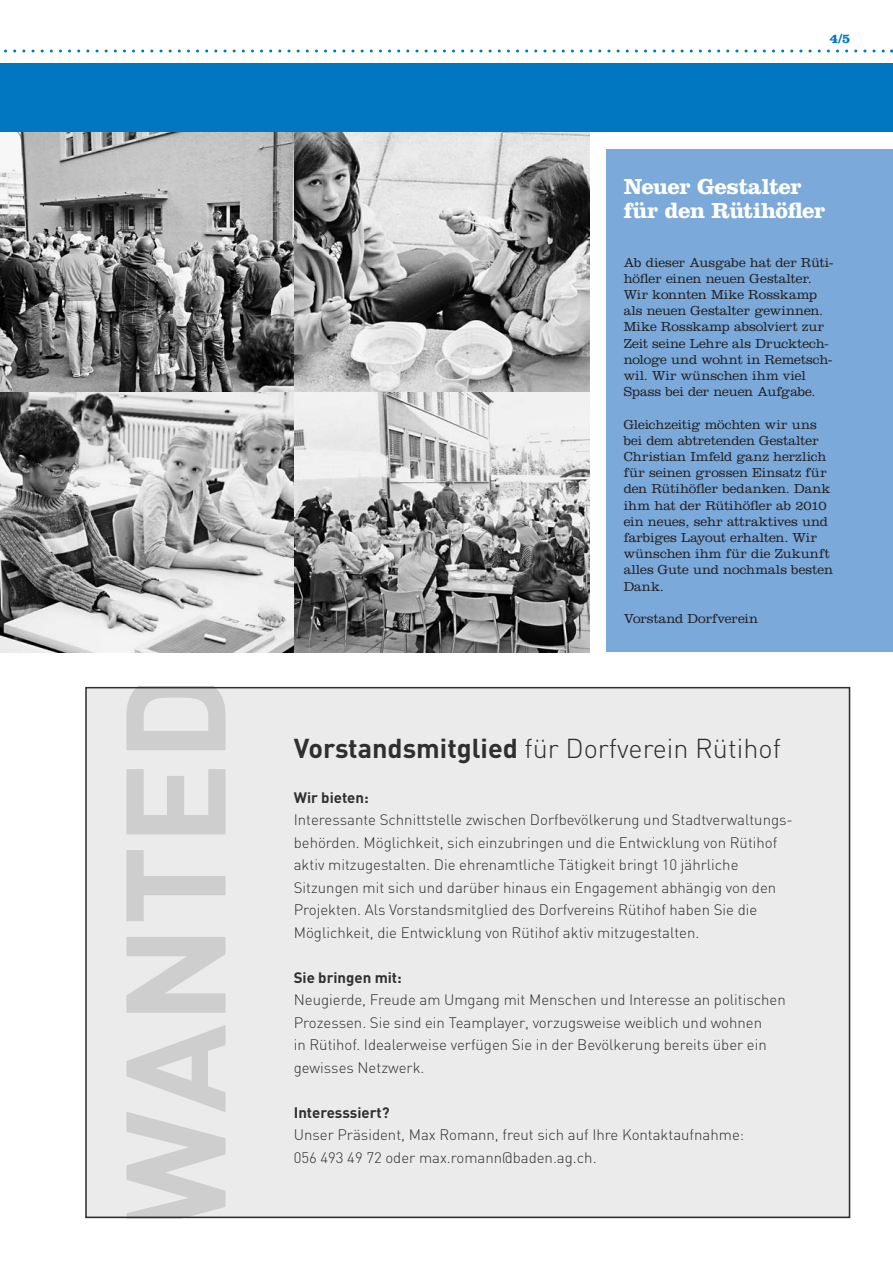
<style>
.page{position:relative;width:893px;height:1263px;background:#fff}
.page>*{position:absolute;margin:0;border:0;box-sizing:border-box;transform-origin:0 0}
.t1{font:700 139.05px "DIN";color:#cecece}
.t2{font:300 27px "DIN";color:#302e2f}
.t3{font:700 22.5px/24px "Clarendon LT Std";letter-spacing:-.025em;color:#fff}
.t4{font:300 15px/22.5px "DIN";color:#302e2f}
.t5{font:700 15px "DIN";color:#302e2f}
.t6{font:300 13.5px/16.2px "Clarendon LT Std";letter-spacing:-.005em;color:#231f20}
.t7{font:700 13.5px "Clarendon LT Std";color:#0077c0}
.s1{font-weight:700}
</style>
<div class="page">
<img style="left:0;top:132px;width:590px;height:520px">
<div style="left:0;top:64px;width:893px;height:68px;background:#0077c0"></div>
<svg style="left:4px;top:50px;width:888px;height:3px"></svg>
<div style="left:607px;top:150px;width:286px;height:502px;background:#7ba9da"></div>
<div style="left:85px;top:687px;width:765px;height:531px;background:#ebebeb"></div>
<h1 class="t1" style="left:84px;top:1234px;width:566px;rotate:-90deg">WANTED</h1>
<p class="t7" style="left:830px;top:30px;width:22px">4/5</p>
<h3 class="t3" style="left:624px;top:174px;width:203px">Neuer Gestalter für den Rütihöfler</h3>
<p class="t6" style="left:624px;top:254px;width:211px">Ab dieser Ausgabe hat der Rüti&shy;höfler einen neuen Gestalter.<br>Wir konnten Mike Rosskamp als neuen Gestalter gewinnen.<br>Mike Rosskamp absolviert zur<br>Zeit seine Lehre als Drucktech&shy;nologe und wohnt in Remetsch&shy;wil. Wir wünschen ihm viel<br>Spass bei der neuen Aufgabe.</p>
<p class="t6" style="left:624px;top:416px;width:211px">Gleichzeitig möchten wir uns bei dem abtretenden Gestalter<br>Christian Imfeld ganz herzlich für seinen grossen Einsatz für den Rütihöfler bedanken. Dank ihm hat der Rütihöfler ab 2010 ein neues, sehr attraktives und farbiges Layout erhalten. Wir wünschen ihm für die Zukunft alles Gute und nochmals besten<br>Dank.</p>
<p class="t6" style="left:624px;top:610px;width:136px">Vorstand Dorfverein</p>
<h2 class="t2" style="left:294px;top:731px;width:489px"><span class="s1">Vorstandsmitglied</span> für Dorfverein Rütihof</h2>
<p class="t5" style="left:294px;top:787px;width:76px">Wir bieten:</p>
<p class="t4" style="left:294px;top:808px;width:501px">Interessante Schnittstelle zwischen Dorfbevölkerung und Stadtverwaltungs&shy;behörden. Möglichkeit, sich einzubringen und die Entwicklung von Rütihof aktiv mitzugestalten. Die ehrenamtliche Tätigkeit bringt 10 jährliche Sitzungen mit sich und darüber hinaus ein Engagement abhängig von den Projekten. Als Vorstandsmitglied des Dorfvereins Rütihof haben Sie die Möglichkeit, die Entwicklung von Rütihof aktiv mitzugestalten.</p>
<p class="t5" style="left:294px;top:967px;width:110px">Sie bringen mit:</p>
<p class="t4" style="left:294px;top:988px;width:494px">Neugierde, Freude am Umgang mit Menschen und Interesse an politischen Prozessen. Sie sind ein Teamplayer, vorzugsweise weiblich und wohnen<br>in Rütihof. Idealerweise verfügen Sie in der Bevölkerung bereits über ein gewisses Netzwerk.</p>
<p class="t5" style="left:294px;top:1102px;width:97px">Interesssiert?</p>
<p class="t4" style="left:294px;top:1123px;width:452px">Unser Präsident, Max Romann, freut sich auf Ihre Kontaktaufnahme:<br>056 493 49 72 oder max.romann@baden.ag.ch.</p>
</div>
